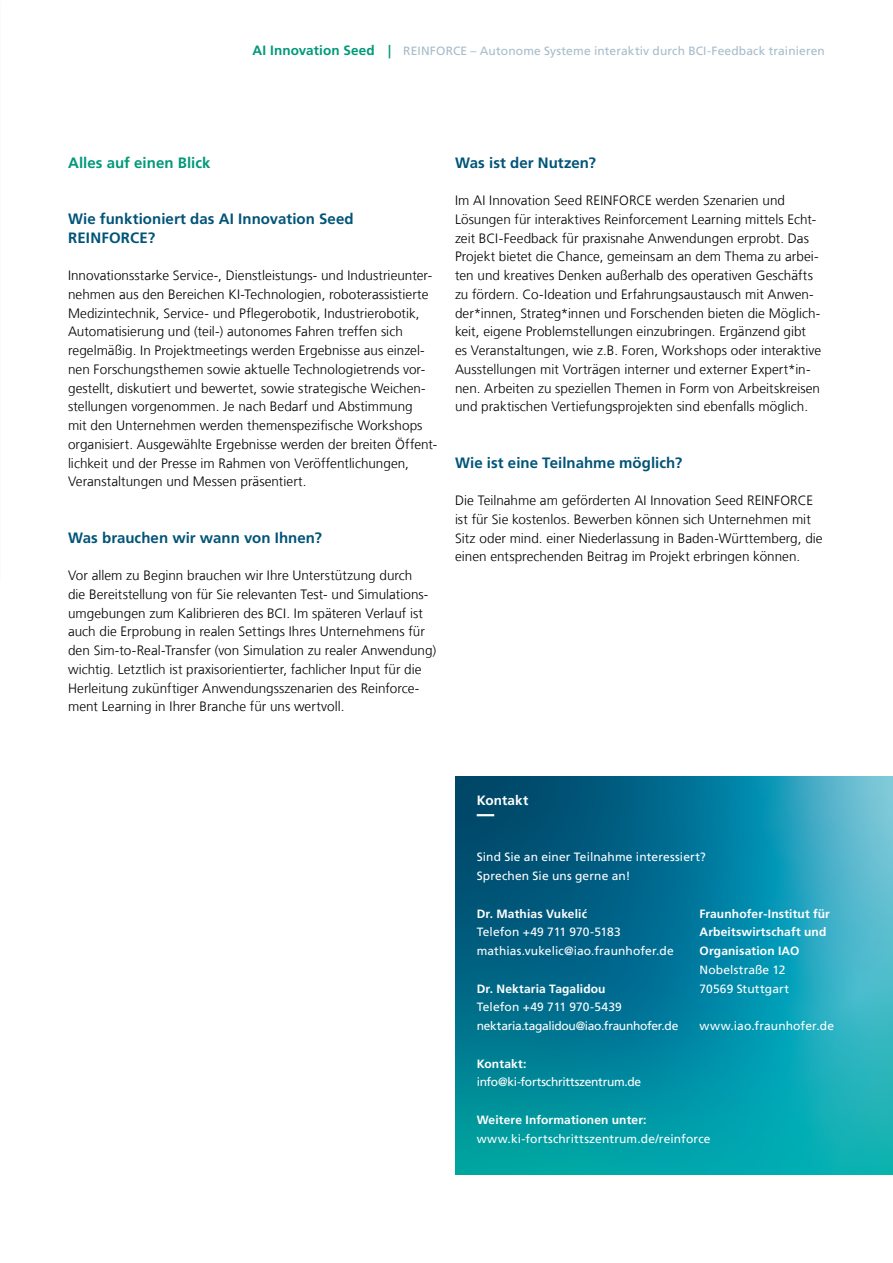
<style>
.page{position:relative;width:893px;height:1263px;background:#fff}
.page>*{position:absolute;margin:0;border:0;box-sizing:border-box;transform-origin:0 0}
.t1{font:700 15px/18.8px "Frutiger LT Com";letter-spacing:.005em;color:#005478}
.t2{font:700 15px "Frutiger LT Com";letter-spacing:.005em;color:#009879}
.t3{font:300 13.5px/18.8px "Frutiger LT Com";letter-spacing:.005em;color:#000}
.t4{font:700 13.5px "Frutiger LT Com";letter-spacing:.005em;color:#fff}
.t5{font:12px/18.8px "Frutiger LT Com";letter-spacing:.01em;color:#fff}
.t6{font:700 12px/18.8px "Frutiger LT Com";letter-spacing:.01em;color:#fff}
.t7{font:12px "Frutiger LT Com";letter-spacing:.01em;color:#a5bcca}
.t8{font:12px/18.8px "Frutiger LT Com";letter-spacing:-.02em;color:#fff}
.t9{font:12px "Frutiger LT Com";letter-spacing:-.025em;color:#fff}
.s1{font-weight:700;font-size:13.5px;color:#009879}
</style>
<div class="page">
<svg style="left:455px;top:777px;width:438px;height:397px;background:#0c88a1"></svg>
<svg style="left:477px;top:814px;width:317px;height:2px"></svg>
<p class="t7" style="left:252px;top:44px;width:574px"><span class="s1">AI Innovation Seed |</span> REINFORCE – Autonome Systeme interaktiv durch BCI-Feedback trainieren</p>
<p class="t2" style="left:68px;top:154px;width:144px">Alles auf einen Blick</p>
<p class="t1" style="left:68px;top:209px;width:287px">Wie funktioniert das AI Innovation Seed<br>REINFORCE?</p>
<p class="t3" style="left:68px;top:266px;width:371px">Innovationsstarke Service-, Dienstleistungs- und Industrieunter&shy;nehmen aus den Bereichen KI-Technologien, roboterassistierte Medizintechnik, Service- und Pflegerobotik, Industrierobotik, Automatisierung und (teil-) autonomes Fahren treffen sich regelmäßig. In Projektmeetings werden Ergebnisse aus einzel&shy;nen Forschungsthemen sowie aktuelle Technologietrends vor&shy;gestellt, diskutiert und bewertet, sowie strategische Weichen&shy;stellungen vorgenommen. Je nach Bedarf und Abstimmung<br>mit den Unternehmen werden themenspezifische Workshops organisiert. Ausgewählte Ergebnisse werden der breiten Öffent&shy;lichkeit und der Presse im Rahmen von Veröffentlichungen, Veranstaltungen und Messen präsentiert.</p>
<p class="t1" style="left:68px;top:528px;width:255px">Was brauchen wir wann von Ihnen?</p>
<p class="t3" style="left:68px;top:566px;width:370px">Vor allem zu Beginn brauchen wir Ihre Unterstützung durch<br>die Bereitstellung von für Sie relevanten Test- und Simulations&shy;umgebungen zum Kalibrieren des BCI. Im späteren Verlauf ist auch die Erprobung in realen Settings Ihres Unternehmens für den Sim-to-Real-Transfer (von Simulation zu realer Anwendung) wichtig. Letztlich ist praxisorientierter, fachlicher Input für die Herleitung zukünftiger Anwendungsszenarien des Reinforce&shy;ment Learning in Ihrer Branche für uns wertvoll.</p>
<p class="t1" style="left:455px;top:153px;width:142px">Was ist der Nutzen?</p>
<p class="t3" style="left:455px;top:191px;width:368px">Im AI Innovation Seed REINFORCE werden Szenarien und Lösungen für interaktives Reinforcement Learning mittels Echt&shy;zeit BCI-Feedback für praxisnahe Anwendungen erprobt. Das Projekt bietet die Chance, gemeinsam an dem Thema zu arbei&shy;ten und kreatives Denken außerhalb des operativen Geschäfts zu fördern. Co-Ideation und Erfahrungsaustausch mit Anwen&shy;der*innen, Strateg*innen und Forschenden bieten die Möglich&shy;keit, eigene Problemstellungen einzubringen. Ergänzend gibt es Veranstaltungen, wie z.B. Foren, Workshops oder interaktive Ausstellungen mit Vorträgen interner und externer Expert*in&shy;nen. Arbeiten zu speziellen Themen in Form von Arbeitskreisen und praktischen Vertiefungsprojekten sind ebenfalls möglich.</p>
<p class="t1" style="left:455px;top:453px;width:229px">Wie ist eine Teilnahme möglich?</p>
<p class="t3" style="left:455px;top:491px;width:369px">Die Teilnahme am geförderten AI Innovation Seed REINFORCE ist für Sie kostenlos. Bewerben können sich Unternehmen mit Sitz oder mind. einer Niederlassung in Baden-Württemberg, die einen entsprechenden Beitrag im Projekt erbringen können.</p>
<p class="t4" style="left:477px;top:792px;width:53px">Kontakt</p>
<p class="t5" style="left:477px;top:848px;width:231px">Sind Sie an einer Teilnahme interessiert?<br>Sprechen Sie uns gerne an!</p>
<p class="t6" style="left:477px;top:904px;width:112px">Dr. Mathias Vukelić</p>
<p class="t5" style="left:477px;top:923px;width:199px">Telefon +49 711 970-5183 mathias.vukelic@iao.fraunhofer.de</p>
<p class="t6" style="left:477px;top:979px;width:130px">Dr. Nektaria Tagalidou</p>
<p class="t8" style="left:477px;top:998px;width:203px">Telefon +49 711 970-5439 nektaria.tagalidou@iao.fraunhofer.de</p>
<p class="t6" style="left:477px;top:1054px;width:51px">Kontakt:</p>
<p class="t9" style="left:477px;top:1075px;width:166px">info@ki-fortschrittszentrum.de</p>
<p class="t6" style="left:477px;top:1110px;width:171px">Weitere Informationen unter:</p>
<p class="t5" style="left:477px;top:1129px;width:235px">www.ki-fortschrittszentrum.de/reinforce</p>
<p class="t6" style="left:699px;top:904px;width:132px">Fraunhofer-Institut für<br>Arbeitswirtschaft und<br>Organisation IAO</p>
<p class="t5" style="left:699px;top:960px;width:91px">Nobelstraße 12<br>70569 Stuttgart</p>
<p class="t5" style="left:699px;top:1017px;width:136px">www.iao.fraunhofer.de</p>
</div>
